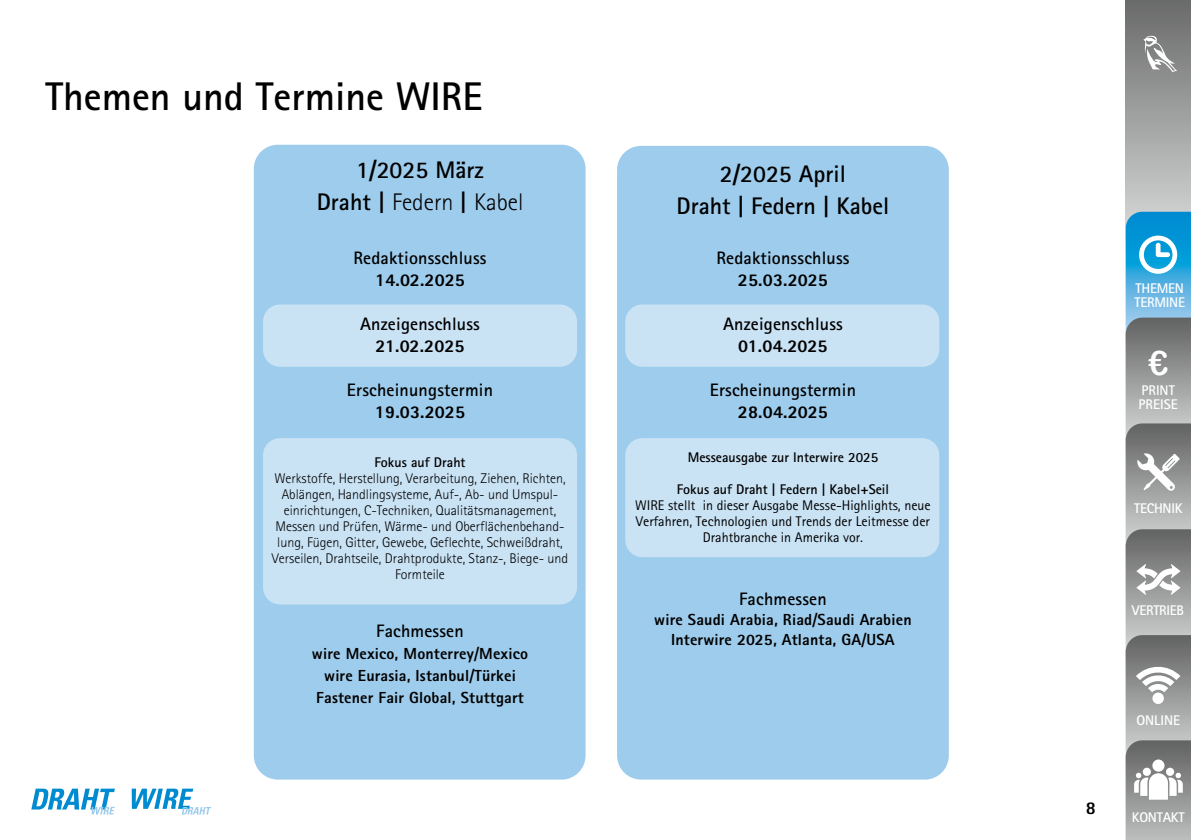
<style>
.page{position:relative;width:1191px;height:840px;background:#fff}
.page>*{position:absolute;margin:0;border:0;box-sizing:border-box;transform-origin:0 0}
.t1{font:700 40px "Rotis Sans Serif 65";color:#000}
.t2{font:34px "Arial Rounded MT Bold";color:#fff}
.t3{font:700 24px/32px "Rotis Sans Serif 65";color:#000;text-align:center}
.t4{font:300 24px "Rotis Sans Serif 45";color:#000}
.t5{font:700 18px "Rotis Sans Serif 65";letter-spacing:.01em;color:#000}
.t6{font:800 18px "Rotis Sans Serif Std";letter-spacing:.01em;color:#000}
.t7{font:800 16px/22px "Rotis Sans Serif Std";letter-spacing:.01em;color:#000;text-align:center}
.t8{font:300 14px/16px "Rotis Sans Serif 45";color:#000;text-align:center}
.t9{font:14px/16px "Rotis Sans Serif 55";color:#000;text-align:center}
.t10{font:700 14px "Rotis Sans Serif 65";color:#000}
.t11{font:700 14px/14px "Rotis Sans Serif 65";letter-spacing:-.02em;color:#fff}
.t12{font:700 14px/14px "Rotis Sans Serif 65";color:#fff}
.s1{font-family:"Rotis Sans Serif 65";font-weight:700}
.s2{font-family:"Rotis Sans Serif Std";font-weight:800}
</style>
<div class="page">
<svg style="left:31px;top:788px;width:84px;height:26px"></svg>
<svg style="left:132px;top:788px;width:79px;height:26px"></svg>
<div style="left:254px;top:145px;width:331px;height:634px;background:#9eccec;border-radius:24px"></div>
<div style="left:617px;top:146px;width:331px;height:633px;background:#9eccec;border-radius:24px"></div>
<div style="left:263px;top:438px;width:314px;height:166px;background:#c9e2f4;border-radius:17px"></div>
<div style="left:625px;top:438px;width:314px;height:119px;background:#c9e2f4;border-radius:17px"></div>
<div style="left:263px;top:304px;width:314px;height:62px;background:#c9e2f4;border-radius:17px"></div>
<div style="left:625px;top:304px;width:314px;height:62px;background:#c9e2f4;border-radius:17px"></div>
<svg style="left:1125px;top:0;width:66px;height:212px;background:#9c9e9e"></svg>
<svg style="left:1125px;top:212px;width:66px;height:627px;background:#90a2aa"></svg>
<svg style="left:1143px;top:36px;width:34px;height:36px"></svg>
<h1 class="t1" style="left:45px;top:71px;width:438px">Themen und Termine WIRE</h1>
<h3 class="t3" style="left:356px;top:154px;width:129px">1/2025 März</h3>
<h3 class="t4" style="left:317px;top:188px;width:208px"><span class="s1">Draht</span> <span class="s2">|</span> Federn <span class="s2">|</span> Kabel</h3>
<p class="t5" style="left:353px;top:247px;width:135px">Redaktionsschluss</p>
<p class="t6" style="left:375px;top:268px;width:91px">14.02.2025</p>
<p class="t5" style="left:360px;top:313px;width:121px">Anzeigenschluss</p>
<p class="t6" style="left:375px;top:334px;width:91px">21.02.2025</p>
<p class="t5" style="left:347px;top:378px;width:148px">Erscheinungstermin</p>
<p class="t6" style="left:375px;top:400px;width:92px">19.03.2025</p>
<p class="t10" style="left:374px;top:452px;width:93px">Fokus auf Draht</p>
<p class="t8" style="left:272px;top:469px;width:298px">Werkstoffe, Herstellung, Verarbeitung, Ziehen, Richten, Ablängen, Handlingsysteme, Auf-, Ab- und Umspul&shy;einrichtungen, C-Techniken, Qualitätsmanagement, Messen und Prüfen, Wärme- und Oberflächenbehand&shy;lung, Fügen, Gitter, Gewebe, Geflechte, Schweißdraht, Verseilen, Drahtseile, Drahtprodukte, Stanz-, Biege- und Formteile</p>
<p class="t5" style="left:376px;top:619px;width:89px">Fachmessen</p>
<p class="t7" style="left:312px;top:641px;width:218px">wire Mexico, Monterrey/Mexico wire Eurasia, Istanbul/Türkei<br>Fastener Fair Global, Stuttgart</p>
<h3 class="t3" style="left:676px;top:157px;width:214px">2/2025 April<br>Draht | Federn | Kabel</h3>
<p class="t5" style="left:716px;top:247px;width:135px">Redaktionsschluss</p>
<p class="t6" style="left:738px;top:268px;width:92px">25.03.2025</p>
<p class="t5" style="left:723px;top:313px;width:121px">Anzeigenschluss</p>
<p class="t6" style="left:738px;top:334px;width:91px">01.04.2025</p>
<p class="t5" style="left:710px;top:378px;width:148px">Erscheinungstermin</p>
<p class="t6" style="left:738px;top:400px;width:92px">28.04.2025</p>
<p class="t10" style="left:687px;top:448px;width:192px">Messeausgabe zur Interwire 2025</p>
<p class="t10" style="left:677px;top:480px;width:214px">Fokus auf Draht | Federn | Kabel+Seil</p>
<p class="t9" style="left:635px;top:496px;width:297px">WIRE stellt in dieser Ausgabe Messe-Highlights, neue<br>Verfahren, Technologien und Trends der Leitmesse der<br>Drahtbranche in Amerika vor.</p>
<p class="t5" style="left:739px;top:587px;width:89px">Fachmessen</p>
<p class="t7" style="left:654px;top:609px;width:259px;line-height:20px">wire Saudi Arabia, Riad/Saudi Arabien<br>Interwire 2025, Atlanta, GA/USA</p>
<p class="t11" style="left:1134px;top:281px;width:52px">THEMEN<br>TERMINE</p>
<h2 class="t2" style="left:1148px;top:342px;width:22px">€</h2>
<p class="t12" style="left:1138px;top:382px;width:41px">PRINT<br>PREISE</p>
<p class="t11" style="left:1134px;top:501px;width:50px">TECHNIK</p>
<p class="t11" style="left:1131px;top:602px;width:54px">VERTRIEB</p>
<p class="t6" style="left:1085px;top:795px;width:12px">8</p>
<p class="t11" style="left:1136px;top:712px;width:45px">ONLINE</p>
<p class="t11" style="left:1131px;top:809px;width:54px">KONTAKT</p>
</div>
